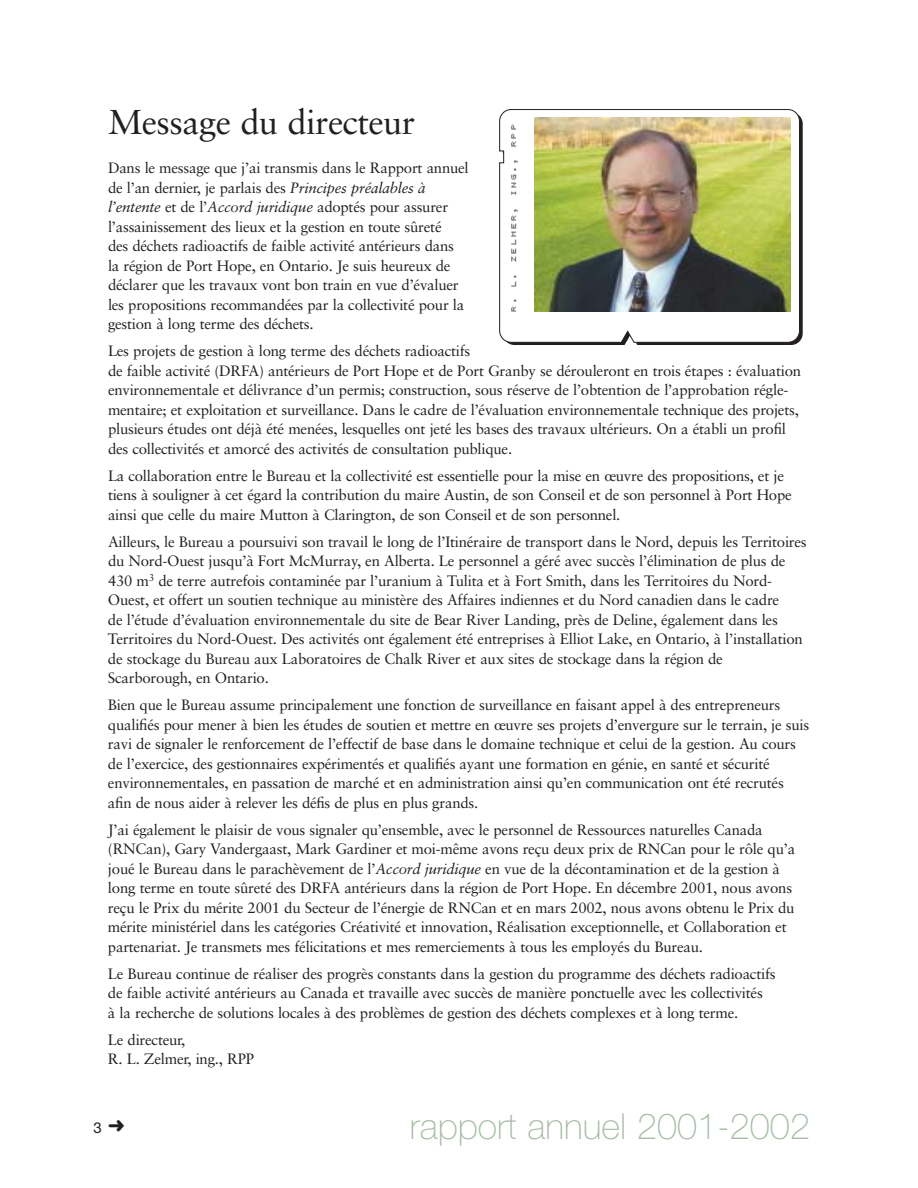
<style>
.page{position:relative;width:918px;height:1188px;background:#fff}
.page>*{position:absolute;margin:0;border:0;box-sizing:border-box;transform-origin:0 0}
.t1{font:100 36px "Helvetica Neue";color:#a7bca7}
.t2{font:34.5px "Sabon";letter-spacing:-.015em;color:#231f1f}
.t3{font:15px/19.5px "Sabon";letter-spacing:-.015em;color:#231f1f}
.t4{font:15px "Helvetica Neue";color:#231f1f}
.t5{font:10.5px "Bubbledot ICG Coarse Pos";letter-spacing:.22em;color:#231f1f}
.s1{font-style:italic}
</style>
<div class="page">
<svg style="left:499px;top:109px;width:301px;height:234px"></svg>
<img style="left:534px;top:118px;width:257px;height:194px">
<h2 class="t2" style="left:108px;top:108px;width:309px">Message du directeur</h2>
<p class="t5" style="left:506px;top:312px;width:188px;rotate:-90deg">R. L. ZELMER, ING., RPP</p>
<p class="t3" style="left:108px;top:160px;width:362px">Dans le message que j’ai transmis dans le Rapport annuel de l’an dernier, je parlais des <span class="s1">Principes préalables à l’entente</span> et de l’<span class="s1">Accord juridique</span> adoptés pour assurer l’assainissement des lieux et la gestion en toute sûreté<br>des déchets radioactifs de faible activité antérieurs dans la région de Port Hope, en Ontario. Je suis heureux de déclarer que les travaux vont bon train en vue d’évaluer les propositions recommandées par la collectivité pour la gestion à long terme des déchets.</p>
<p class="t3" style="left:108px;top:343px;width:695px">Les projets de gestion à long terme des déchets radioactifs<br>de faible activité (DRFA) antérieurs de Port Hope et de Port Granby se dérouleront en trois étapes : évaluation environnementale et délivrance d’un permis; construction, sous réserve de l’obtention de l’approbation régle&shy;mentaire; et exploitation et surveillance. Dans le cadre de l’évaluation environnementale technique des projets, plusieurs études ont déjà été menées, lesquelles ont jeté les bases des travaux ultérieurs. On a établi un profil des collectivités et amorcé des activités de consultation publique.</p>
<p class="t3" style="left:108px;top:467px;width:685px">La collaboration entre le Bureau et la collectivité est essentielle pour la mise en œuvre des propositions, et je tiens à souligner à cet égard la contribution du maire Austin, de son Conseil et de son personnel à Port Hope ainsi que celle du maire Mutton à Clarington, de son Conseil et de son personnel.</p>
<p class="t3" style="left:108px;top:533px;width:700px">Ailleurs, le Bureau a poursuivi son travail le long de l’Itinéraire de transport dans le Nord, depuis les Territoires du Nord-Ouest jusqu’à Fort McMurray, en Alberta. Le personnel a géré avec succès l’élimination de plus de 430 m<sup>3</sup> de terre autrefois contaminée par l’uranium à Tulita et à Fort Smith, dans les Territoires du Nord-Ouest, et offert un soutien technique au ministère des Affaires indiennes et du Nord canadien dans le cadre<br>de l’étude d’évaluation environnementale du site de Bear River Landing, près de Deline, également dans les Territoires du Nord-Ouest. Des activités ont également été entreprises à Elliot Lake, en Ontario, à l’installation de stockage du Bureau aux Laboratoires de Chalk River et aux sites de stockage dans la région de Scarborough, en Ontario.</p>
<p class="t3" style="left:108px;top:697px;width:703px">Bien que le Bureau assume principalement une fonction de surveillance en faisant appel à des entrepreneurs qualifiés pour mener à bien les études de soutien et mettre en œuvre ses projets d’envergure sur le terrain, je suis ravi de signaler le renforcement de l’effectif de base dans le domaine technique et celui de la gestion. Au cours de l’exercice, des gestionnaires expérimentés et qualifiés ayant une formation en génie, en santé et sécurité environnementales, en passation de marché et en administration ainsi qu’en communication ont été recrutés afin de nous aider à relever les défis de plus en plus grands.</p>
<p class="t3" style="left:108px;top:821px;width:689px">J’ai également le plaisir de vous signaler qu’ensemble, avec le personnel de Ressources naturelles Canada (RNCan), Gary Vandergaast, Mark Gardiner et moi-même avons reçu deux prix de RNCan pour le rôle qu’a joué le Bureau dans le parachèvement de l’<span class="s1">Accord juridique</span> en vue de la décontamination et de la gestion à long terme en toute sûreté des DRFA antérieurs dans la région de Port Hope. En décembre 2001, nous avons reçu le Prix du mérite 2001 du Secteur de l’énergie de RNCan et en mars 2002, nous avons obtenu le Prix du mérite ministériel dans les catégories Créativité et innovation, Réalisation exceptionnelle, et Collaboration et partenariat. Je transmets mes félicitations et mes remerciements à tous les employés du Bureau.</p>
<p class="t3" style="left:108px;top:965px;width:669px">Le Bureau continue de réaliser des progrès constants dans la gestion du programme des déchets radioactifs de faible activité antérieurs au Canada et travaille avec succès de manière ponctuelle avec les collectivités<br>à la recherche de solutions locales à des problèmes de gestion des déchets complexes et à long terme.</p>
<p class="t3" style="left:108px;top:1031px;width:148px">Le directeur,<br>R. L. Zelmer, ing., RPP</p>
<p class="t4" style="left:93px;top:1122px;width:33px">3 ➜</p>
<h1 class="t1" style="left:410px;top:1114px;width:402px">rapport annuel 2001-2002</h1>
</div>
